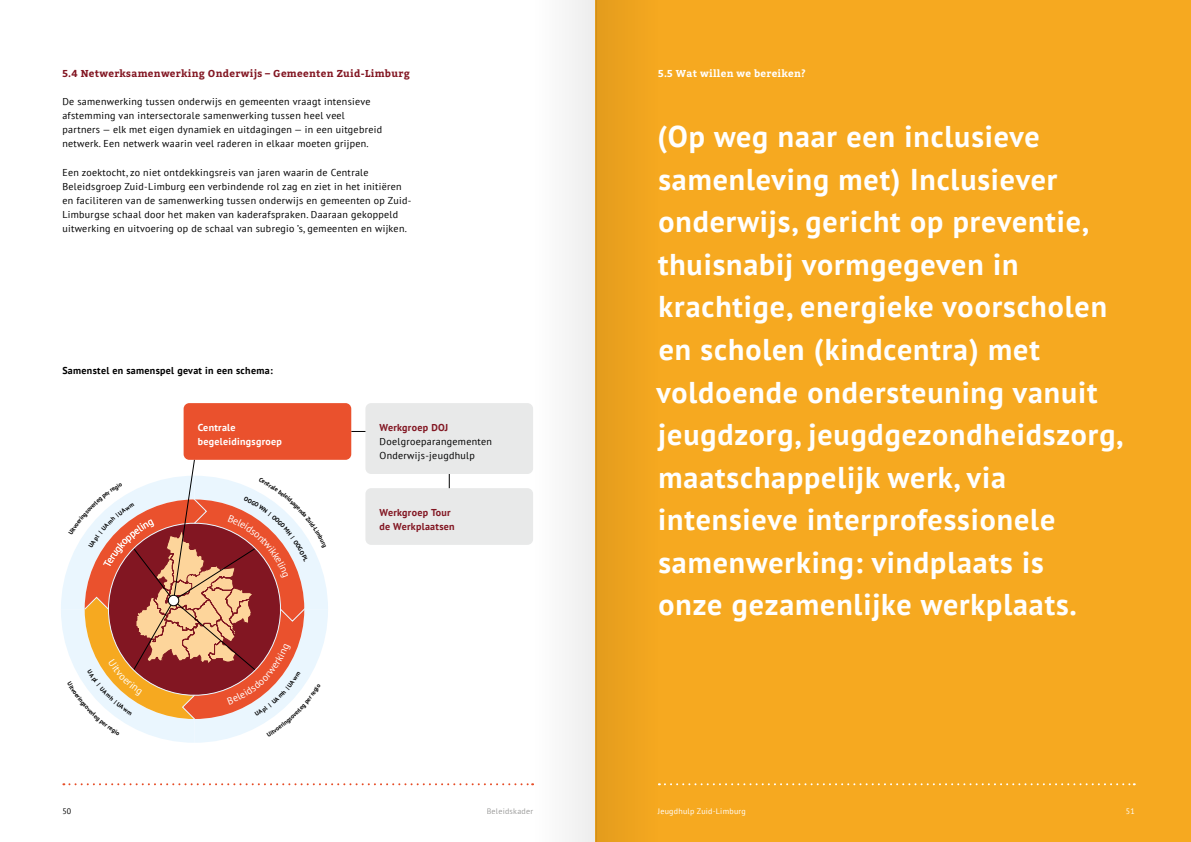
<style>
.page{position:relative;width:1191px;height:842px;background:#fff}
.page>*{position:absolute;margin:0;border:0;box-sizing:border-box;transform-origin:0 0}
.t1{font:700 30px/42.5px "PT Sans";letter-spacing:.03em;color:#fff}
.t2{font:10px/14.2px "PT Sans";letter-spacing:.03em;color:#000}
.t3{font:700 10px "Bitter";letter-spacing:.03em;color:#821622}
.t4{font:700 10px/14.2px "PT Sans";letter-spacing:.03em;color:#821622}
.t5{font:700 10px "PT Sans";letter-spacing:.03em;color:#000}
.t6{font:700 10px/14.2px "PT Sans";letter-spacing:.03em;color:#fff}
.t7{font:700 10px "Bitter";letter-spacing:.03em;color:#fff}
.t8{font:8px "PT Sans";letter-spacing:.03em;color:#fff}
.t9{font:8px "PT Sans";letter-spacing:.03em;color:#9d9d9c}
.t10{font:8px "PT Sans";color:#000}
</style>
<div class="page">
<div style="left:595px;top:0;width:596px;height:842px;background:#f6a920"></div>
<div style="left:365px;top:403px;width:168px;height:71px;background:#e8e9e9;border-radius:6px"></div>
<div style="left:365px;top:488px;width:168px;height:57px;background:#e8e9e9;border-radius:6px"></div>
<svg style="left:449px;top:474px;width:1px;height:14px"></svg>
<svg style="left:351px;top:431px;width:14px;height:1px"></svg>
<div style="left:184px;top:403px;width:167px;height:57px;background:#ea512d;border-radius:6px"></div>
<svg style="left:63px;top:783px;width:470px;height:2px"></svg>
<svg style="left:659px;top:783px;width:475px;height:2px"></svg>
<div style="left:533px;top:0;width:63px;height:842px;background:#f6f6f6"></div>
<div style="left:596px;top:0;width:63px;height:842px;background:#eca21e"></div>
<svg style="left:61px;top:458px;width:267px;height:285px"></svg>
<p class="t3" style="left:62px;top:66px;width:349px">5.4 Netwerksamenwerking Onderwijs – Gemeenten Zuid-Limburg</p>
<p class="t2" style="left:62px;top:94px;width:321px">De samenwerking tussen onderwijs en gemeenten vraagt intensieve afstemming van intersectorale samenwerking tussen heel veel partners — elk met eigen dynamiek en uitdagingen — in een uitgebreid netwerk. Een netwerk waarin veel raderen in elkaar moeten grijpen.</p>
<p class="t2" style="left:62px;top:165px;width:350px">Een zoektocht, zo niet ontdekkingsreis van jaren waarin de Centrale Beleidsgroep Zuid-Limburg een verbindende rol zag en ziet in het initiëren en faciliteren van de samenwerking tussen onderwijs en gemeenten op Zuid-Limburgse schaal door het maken van kaderafspraken. Daaraan gekoppeld uitwerking en uitvoering op de schaal van subregio ’s, gemeenten en wijken.</p>
<p class="t5" style="left:62px;top:364px;width:212px">Samenstel en samenspel gevat in een schema:</p>
<p class="t6" style="left:198px;top:420px;width:86px">Centrale begeleidingsgroep</p>
<p class="t4" style="left:379px;top:420px;width:70px">Werkgroep DOJ</p>
<p class="t2" style="left:379px;top:434px;width:114px">Doelgroeparangementen<br>Onderwijs-jeugdhulp</p>
<p class="t4" style="left:379px;top:505px;width:77px">Werkgroep Tour de Werkplaatsen</p>
<p class="t7" style="left:658px;top:66px;width:149px">5.5 Wat willen we bereiken?</p>
<p class="t1" style="left:656px;top:115px;width:468px">(Op weg naar een inclusieve samenleving met) Inclusiever onderwijs, gericht op preventie, thuisnabij vormgegeven in krachtige, energieke voorscholen en scholen (kindcentra) met voldoende ondersteuning vanuit jeugdzorg, jeugdgezondheidszorg, maatschappelijk werk, via intensieve interprofessionele samenwerking: vindplaats is<br>onze gezamenlijke werkplaats.</p>
<p class="t10" style="left:62px;top:806px;width:10px">50</p>
<p class="t9" style="left:486px;top:806px;width:48px">Beleidskader</p>
<p class="t8" style="left:658px;top:806px;width:89px">Jeugdhulp Zuid-Limburg</p>
<p class="t8" style="left:1125px;top:806px;width:10px">51</p>
</div>
